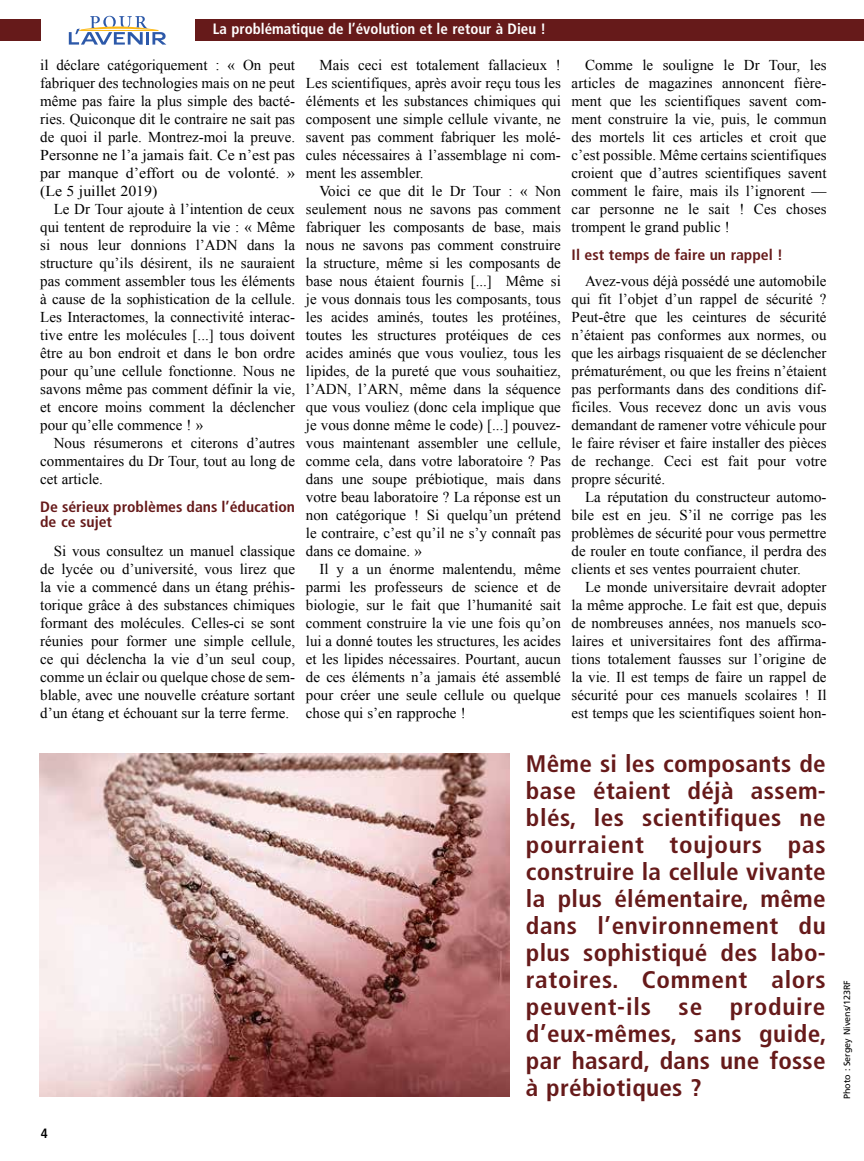
<style>
.page{position:relative;width:864px;height:1161px;background:#fff}
.page>*{position:absolute;margin:0;border:0;box-sizing:border-box;transform-origin:0 0}
.t1{font:700 condensed 24px/27px "Frutiger";letter-spacing:.01em;color:#661a1a;text-align:justify;scale:1.05 1}
.t2{font:15px/18px "Times New Roman";color:#000;text-align:justify}
.t3{font:700 condensed 15px/15px "Frutiger";color:#661a1a;scale:1.05 1}
.t4{font:700 condensed 15px "Frutiger";color:#fff}
.t5{font:700 condensed 13.5px "Frutiger";color:#000}
.t6{font:9px "Frutiger";color:#000}
</style>
<div class="page">
<div style="left:0;top:19px;width:864px;height:21px;background:#661a1a"></div>
<div style="left:41px;top:16px;width:153px;height:39px;background:#fff"></div>
<svg style="left:69px;top:16px;width:97px;height:29px"></svg>
<img style="left:39px;top:754px;width:471px;height:343px">
<p class="t4" style="left:213px;top:20px;width:335px">La problématique de l’évolution et le retour à Dieu !</p>
<p class="t2" style="left:40px;top:56px;width:256px">il déclare catégoriquement : « On peut fabriquer des technologies mais on ne peut même pas faire la plus simple des bacté&shy;ries. Quiconque dit le contraire ne sait pas de quoi il parle. Montrez-moi la preuve.<br>Personne ne l’a jamais fait. Ce n’est pas par manque d’effort ou de volonté. » (Le 5 juillet 2019)</p>
<p class="t2" style="left:40px;top:200px;width:256px;text-indent:14px">Le Dr Tour ajoute à l’intention de ceux qui tentent de reproduire la vie : « Même si nous leur donnions l’ADN dans la structure qu’ils désirent, ils ne sauraient pas comment assembler tous les éléments à cause de la sophistication de la cellule.<br>Les Interactomes, la connectivité interac&shy;tive entre les molécules [...] tous doivent être au bon endroit et dans le bon ordre pour qu’une cellule fonctionne. Nous ne savons même pas comment définir la vie, et encore moins comment la déclencher pour qu’elle commence ! »</p>
<p class="t2" style="left:40px;top:434px;width:256px;text-indent:14px">Nous résumerons et citerons d’autres commentaires du Dr Tour, tout au long de cet article.</p>
<p class="t3" style="left:40px;top:499px;width:244px">De sérieux problèmes dans l’éducation de ce sujet</p>
<p class="t2" style="left:40px;top:542px;width:256px;text-indent:14px">Si vous consultez un manuel classique de lycée ou d’université, vous lirez que la vie a commencé dans un étang préhis&shy;torique grâce à des substances chimiques formant des molécules. Celles-ci se sont réunies pour former une simple cellule, ce qui déclencha la vie d’un seul coup, comme un éclair ou quelque chose de sem&shy;blable, avec une nouvelle créature sortant d’un étang et échouant sur la terre ferme.</p>
<p class="t2" style="left:306px;top:56px;width:256px;text-indent:14px">Mais ceci est totalement fallacieux !<br>Les scientifiques, après avoir reçu tous les éléments et les substances chimiques qui composent une simple cellule vivante, ne savent pas comment fabriquer les molé&shy;cules nécessaires à l’assemblage ni com&shy;ment les assembler.</p>
<p class="t2" style="left:306px;top:182px;width:257px;text-indent:14px">Voici ce que dit le Dr Tour : « Non seulement nous ne savons pas comment fabriquer les composants de base, mais nous ne savons pas comment construire la structure, même si les composants de base nous étaient fournis [...] Même si je vous donnais tous les composants, tous les acides aminés, toutes les protéines, toutes les structures protéiques de ces acides aminés que vous vouliez, tous les lipides, de la pureté que vous souhaitiez, l’ADN, l’ARN, même dans la séquence que vous vouliez (donc cela implique que je vous donne même le code) [...] pouvez&shy;vous maintenant assembler une cellule, comme cela, dans votre laboratoire ? Pas dans une soupe prébiotique, mais dans votre beau laboratoire ? La réponse est un non catégorique ! Si quelqu’un prétend le contraire, c’est qu’il ne s’y connaît pas dans ce domaine. »</p>
<p class="t2" style="left:306px;top:560px;width:256px;text-indent:14px">Il y a un énorme malentendu, même parmi les professeurs de science et de biologie, sur le fait que l’humanité sait comment construire la vie une fois qu’on lui a donné toutes les structures, les acides et les lipides nécessaires. Pourtant, aucun de ces éléments n’a jamais été assemblé pour créer une seule cellule ou quelque chose qui s’en rapproche !</p>
<p class="t2" style="left:572px;top:56px;width:257px;text-indent:14px">Comme le souligne le Dr Tour, les articles de magazines annoncent fière&shy;ment que les scientifiques savent com&shy;ment construire la vie, puis, le commun des mortels lit ces articles et croit que c’est possible. Même certains scientifiques croient que d’autres scientifiques savent comment le faire, mais ils l’ignorent — car personne ne le sait ! Ces choses trompent le grand public !</p>
<p class="t3" style="left:572px;top:247px;width:203px">Il est temps de faire un rappel !</p>
<p class="t2" style="left:572px;top:272px;width:257px;text-indent:14px">Avez-vous déjà possédé une automobile qui fit l’objet d’un rappel de sécurité ?<br>Peut-être que les ceintures de sécurité n’étaient pas conformes aux normes, ou que les airbags risquaient de se déclencher prématurément, ou que les freins n’étaient pas performants dans des conditions dif&shy;ficiles. Vous recevez donc un avis vous demandant de ramener votre véhicule pour le faire réviser et faire installer des pièces de rechange. Ceci est fait pour votre propre sécurité.</p>
<p class="t2" style="left:572px;top:488px;width:256px;text-indent:14px">La réputation du constructeur automo&shy;bile est en jeu. S’il ne corrige pas les problèmes de sécurité pour vous permettre de rouler en toute confiance, il perdra des clients et ses ventes pourraient chuter.</p>
<p class="t2" style="left:572px;top:578px;width:256px;text-indent:14px">Le monde universitaire devrait adopter la même approche. Le fait est que, depuis de nombreuses années, nos manuels sco&shy;laires et universitaires font des affirma&shy;tions totalement fausses sur l’origine de la vie. Il est temps de faire un rappel de sécurité pour ces manuels scolaires ! Il est temps que les scientifiques soient hon-</p>
<p class="t5" style="left:41px;top:1126px;width:9px">4</p>
<p class="t1" style="left:526px;top:750px;width:288px">Même si les composants de base étaient déjà assem&shy;blés, les scientifiques ne pourraient toujours pas construire la cellule vivante la plus élémentaire, même dans l’environnement du plus sophistiqué des labo&shy;ratoires. Comment alors peuvent-ils se produire d’eux-mêmes, sans guide, par hasard, dans une fosse à prébiotiques ?</p>
<p class="t6" style="left:842px;top:1099px;width:120px;rotate:-90deg">Photo : Sergey Nivens/123RF</p>
</div>
